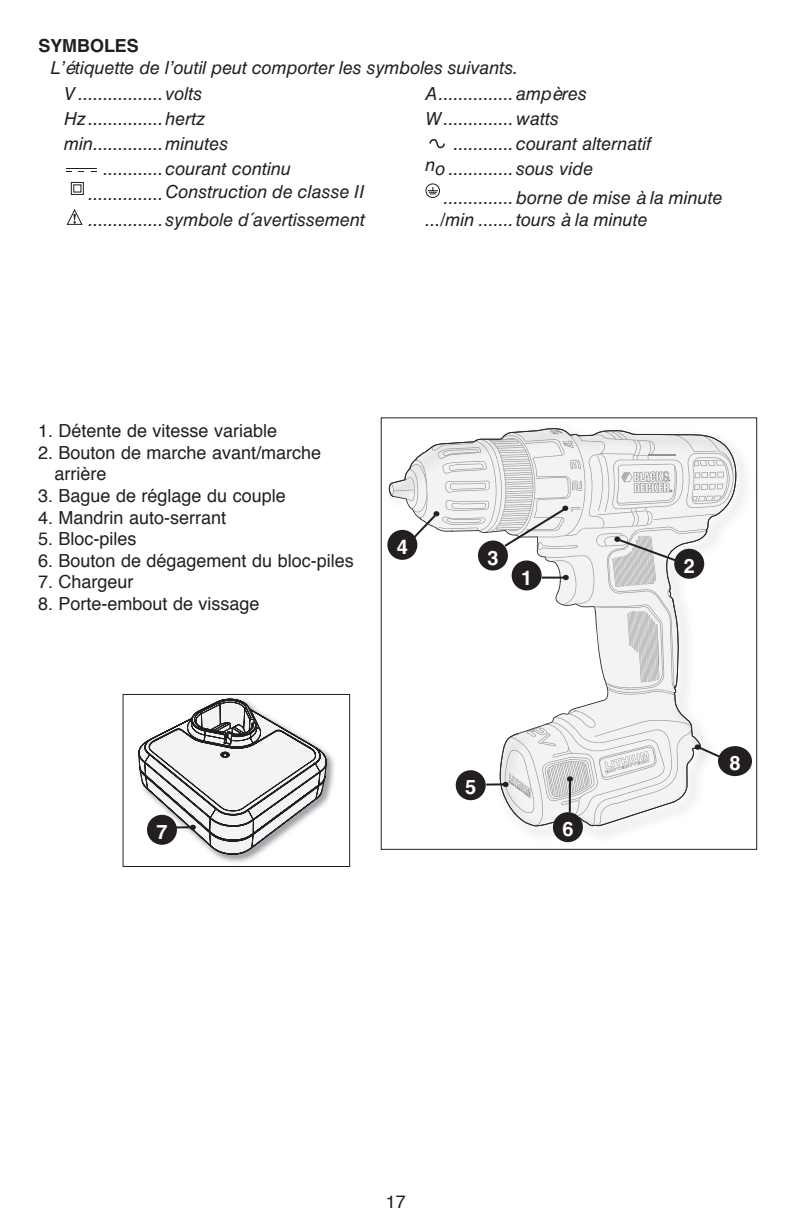
<style>
.page{position:relative;width:792px;height:1224px;background:#fff}
.page>*{position:absolute;margin:0;border:0;box-sizing:border-box;transform-origin:0 0}
.t1{font:700 20px "Helvetica LT Std";color:#fff}
.t2{font:italic 18px/26px "Helvetica LT Std";color:#231f20}
.t3{font:18px/21.6px "Helvetica";color:#231f20}
.t4{font:700 18px "Helvetica LT Std";color:#231f20}
</style>
<div class="page">
<svg style="left:429px;top:139px;width:16px;height:10px"></svg>
<hr style="left:66px;top:168px;width:31px;height:1px;background:#231f20">
<svg style="left:71px;top:182px;width:13px;height:13px"></svg>
<div style="left:426px;top:184px;width:14px;height:14px;border:1px solid #231f20;border-radius:50%"></div>
<svg style="left:428px;top:187px;width:10px;height:8px"></svg>
<svg style="left:66px;top:209px;width:17px;height:16px"></svg>
<img style="left:214px;top:754px;width:120px;height:109px">
<div style="left:123px;top:694px;width:227px;height:173px;border:1px solid #231f20"></div>
<img style="left:737px;top:454px;width:15px;height:322px">
<img style="left:537px;top:827px;width:95px;height:16px">
<svg style="left:389px;top:428px;width:348px;height:399px"></svg>
<div style="left:512px;top:560px;width:30px;height:30px;background:#231f20;border-radius:50%"></div>
<hr style="left:542px;top:577px;width:22px;height:2px;background:#231f20">
<div style="left:478px;top:541px;width:30px;height:30px;background:#231f20;border-radius:50%"></div>
<div style="left:674px;top:549px;width:30px;height:30px;background:#231f20;border-radius:50%"></div>
<div style="left:387px;top:530px;width:30px;height:30px;background:#231f20;border-radius:50%"></div>
<div style="left:456px;top:770px;width:30px;height:30px;background:#231f20;border-radius:50%"></div>
<hr style="left:486px;top:783px;width:18px;height:3px;background:#231f20">
<div style="left:718px;top:746px;width:34px;height:30px;background:#231f20;border-radius:50%"></div>
<div style="left:553px;top:812px;width:30px;height:30px;background:#231f20;border-radius:50%"></div>
<hr style="left:569px;top:780px;width:2px;height:32px;background:#231f20">
<svg style="left:694px;top:744px;width:32px;height:17px"></svg>
<svg style="left:567px;top:776px;width:6px;height:6px"></svg>
<svg style="left:503px;top:773px;width:28px;height:25px"></svg>
<svg style="left:614px;top:537px;width:65px;height:26px"></svg>
<svg style="left:563px;top:575px;width:6px;height:5px"></svg>
<svg style="left:502px;top:506px;width:78px;height:43px"></svg>
<svg style="left:411px;top:511px;width:28px;height:29px"></svg>
<svg style="left:138px;top:694px;width:191px;height:161px"></svg>
<p class="t4" style="left:38px;top:35px;width:38px">SYMBOLES</p>
<p class="t2" style="left:64px;top:55px;width:456px;text-indent:-14px">L’étiquette de l’outil peut comporter les symboles suivants.<br>V .................volts</p>
<p class="t2" style="left:425px;top:81px;width:163px">A...............ampères</p>
<p class="t2" style="left:64px;top:106px;width:143px">Hz ...............hertz</p>
<p class="t2" style="left:425px;top:106px;width:135px">W..............watts</p>
<p class="t2" style="left:64px;top:131px;width:166px">min..............minutes</p>
<p class="t2" style="left:454px;top:131px;width:199px">............courant alternatif</p>
<p class="t2" style="left:104px;top:156px;width:189px">............courant continu</p>
<p class="t2" style="left:425px;top:156px;width:170px">no .............sous vide</p>
<p class="t2" style="left:88px;top:179px;width:277px">...............Construction de classe II</p>
<p class="t2" style="left:444px;top:185px;width:281px">..............borne de mise à la minute</p>
<p class="t2" style="left:88px;top:207px;width:278px">...............symbole d´avertissement</p>
<p class="t2" style="left:425px;top:207px;width:224px">.../min .......tours à la minute</p>
<p class="t3" style="left:38px;top:421px;width:241px">1. Détente de vitesse variable</p>
<p class="t3" style="left:55px;top:442px;width:268px;text-indent:-17px">2. Bouton de marche avant/marche arrière</p>
<p class="t3" style="left:38px;top:485px;width:249px">3. Bague de réglage du couple</p>
<p class="t3" style="left:38px;top:507px;width:190px">4. Mandrin auto-serrant</p>
<p class="t3" style="left:38px;top:529px;width:100px">5. Bloc-piles</p>
<p class="t3" style="left:38px;top:550px;width:317px">6. Bouton de dégagement du bloc-piles</p>
<p class="t3" style="left:38px;top:572px;width:97px">7. Chargeur</p>
<p class="t3" style="left:38px;top:593px;width:223px">8. Porte-embout de vissage</p>
<p class="t1" style="left:397px;top:535px;width:13px">4</p>
<p class="t1" style="left:487px;top:545px;width:13px">3</p>
<p class="t1" style="left:521px;top:565px;width:13px">1</p>
<p class="t1" style="left:156px;top:820px;width:13px">7</p>
<p class="t1" style="left:465px;top:775px;width:13px">5</p>
<p class="t1" style="left:562px;top:817px;width:13px">6</p>
<p class="t1" style="left:684px;top:554px;width:13px">2</p>
<p class="t1" style="left:729px;top:751px;width:13px">8</p>
<p class="t3" style="left:386px;top:1192px;width:22px">17</p>
</div>
